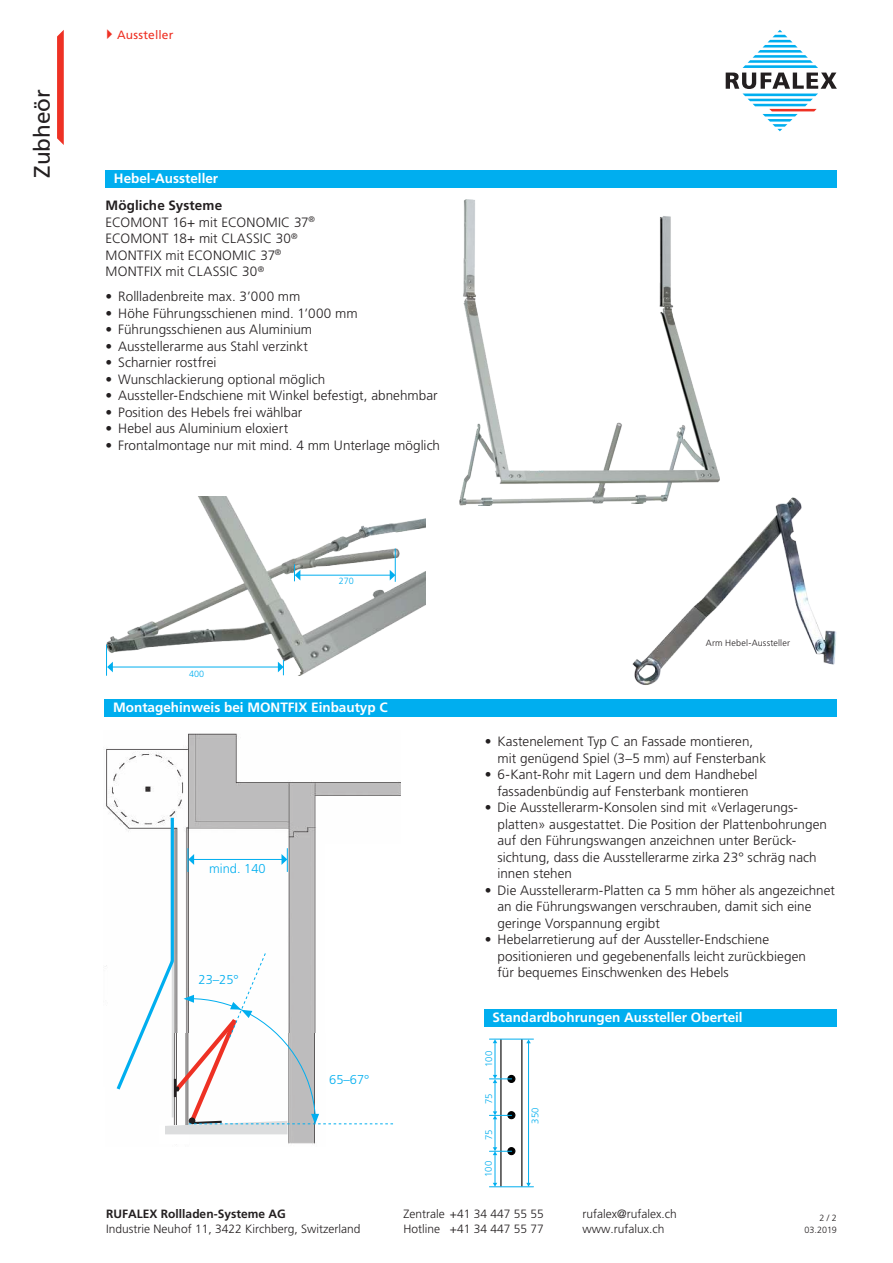
<style>
.page{position:relative;width:893px;height:1263px;background:#fff}
.page>*{position:absolute;margin:0;border:0;box-sizing:border-box;transform-origin:0 0}
.t1{font:22.5px "Frutiger LT Std";color:#231f20}
.t2{font:300 13.5px/16.5px "Frutiger LT Std";letter-spacing:.005em;color:#231f20}
.t3{font:700 13.5px "Frutiger LT Std";color:#fff}
.t4{font:300 12.9px "Frutiger LT Std";color:#00aeef}
.t5{font:300 12px "Frutiger LT Std";color:#231f20}
.t6{font:700 12px "Frutiger LT Std";color:#231f20}
.t7{font:12px "Frutiger LT Std";letter-spacing:.01em;color:#ee3124}
.t8{font:300 9.6px "Frutiger LT Std";color:#00aeef}
.t9{font:300 9px/12px "Frutiger LT Std";letter-spacing:.02em;color:#231f20;text-align:right}
.t10{font:300 9px "Frutiger LT Std";color:#00aeef}
.s1{font-weight:700}
</style>
<div class="page">
<img style="left:459px;top:200px;width:261px;height:306px">
<hr style="left:489px;top:1039px;width:44px;height:1px;background:#00aeef">
<svg style="left:489px;top:1039px;width:42px;height:147px"></svg>
<hr style="left:489px;top:1186px;width:44px;height:1px;background:#00aeef">
<img style="left:105px;top:733px;width:296px;height:234px">
<div style="left:325px;top:845px;width:82px;height:218px;background:#fff"></div>
<img style="left:189px;top:1134px;width:126px;height:10px">
<hr style="left:193px;top:859px;width:89px;height:1px;background:#00aeef">
<svg style="left:188px;top:848px;width:6px;height:24px"></svg>
<svg style="left:281px;top:848px;width:7px;height:24px"></svg>
<hr style="left:171px;top:818px;width:3px;height:144px;background:#00aeef">
<svg style="left:114px;top:952px;width:279px;height:182px"></svg>
<img style="left:107px;top:497px;width:318px;height:179px">
<hr style="left:299px;top:575px;width:92px;height:1px;background:#00aeef">
<svg style="left:390px;top:570px;width:5px;height:10px"></svg>
<hr style="left:112px;top:667px;width:167px;height:1px;background:#00aeef">
<svg style="left:107px;top:662px;width:6px;height:10px"></svg>
<svg style="left:294px;top:564px;width:6px;height:17px"></svg>
<hr style="left:106px;top:645px;width:1px;height:31px;background:#00aeef">
<hr style="left:395px;top:549px;width:1px;height:33px;background:#00aeef">
<svg style="left:278px;top:660px;width:6px;height:15px"></svg>
<img style="left:622px;top:496px;width:215px;height:189px">
<div style="left:105px;top:170px;width:732px;height:17px;background:#00aeef"></div>
<div style="left:484px;top:1009px;width:353px;height:17px;background:#00aeef"></div>
<div style="left:105px;top:699px;width:732px;height:17px;background:#00aeef"></div>
<svg style="left:57px;top:30px;width:7px;height:115px"></svg>
<svg style="left:726px;top:30px;width:111px;height:101px"></svg>
<h1 class="t1" style="left:29px;top:178px;width:90px;rotate:-90deg">Zubheör</h1>
<p class="t7" style="left:117px;top:28px;width:58px">Aussteller</p>
<p class="t3" style="left:114px;top:173px;width:106px">Hebel-Aussteller</p>
<p class="t2" style="left:105px;top:198px;width:211px"><span class="s1">Mögliche Systeme<br></span>ECOMONT 16+ mit ECONOMIC 37<sup>®<br></sup>ECOMONT 18+ mit CLASSIC 30<sup>®<br></sup>MONTFIX mit ECONOMIC 37<sup>®<br></sup>MONTFIX mit CLASSIC 30<sup>®</sup></p>
<p class="t2" style="left:105px;top:288px;width:196px">• Rollladenbreite max. 3’000 mm</p>
<p class="t2" style="left:105px;top:305px;width:254px">• Höhe Führungsschienen mind. 1’000 mm</p>
<p class="t2" style="left:105px;top:321px;width:208px">• Führungsschienen aus Aluminium</p>
<p class="t2" style="left:105px;top:338px;width:204px">• Ausstellerarme aus Stahl verzinkt</p>
<p class="t2" style="left:105px;top:354px;width:113px">• Scharnier rostfrei</p>
<p class="t2" style="left:105px;top:371px;width:221px">• Wunschlackierung optional möglich</p>
<p class="t2" style="left:105px;top:387px;width:334px">• Aussteller-Endschiene mit Winkel befestigt, abnehmbar</p>
<p class="t2" style="left:105px;top:404px;width:198px">• Position des Hebels frei wählbar</p>
<p class="t2" style="left:105px;top:420px;width:184px">• Hebel aus Aluminium eloxiert</p>
<p class="t2" style="left:105px;top:437px;width:336px">• Frontalmontage nur mit mind. 4 mm Unterlage möglich</p>
<p class="t10" style="left:189px;top:668px;width:17px">400</p>
<p class="t10" style="left:339px;top:577px;width:17px">270</p>
<p class="t3" style="left:113px;top:702px;width:276px">Montagehinweis bei MONTFIX Einbautyp C</p>
<p class="t4" style="left:209px;top:861px;width:58px">mind. 140</p>
<p class="t4" style="left:199px;top:974px;width:42px">23–25°</p>
<p class="t4" style="left:329px;top:1074px;width:42px">65–67°</p>
<p class="t9" style="left:706px;top:637px;width:86px">Arm Hebel-Aussteller</p>
<p class="t2" style="left:497px;top:733px;width:270px;text-indent:-13px">• Kastenelement Typ C an Fassade montieren, mit genügend Spiel (3–5 mm) auf Fensterbank</p>
<p class="t2" style="left:485px;top:766px;width:274px;text-align:center">• 6-Kant-Rohr mit Lagern und dem Handhebel fassadenbündig auf Fensterbank montieren</p>
<p class="t2" style="left:497px;top:799px;width:331px;text-indent:-13px">• Die Ausstellerarm-Konsolen sind mit «Verlagerungs&shy;platten» ausgestattet. Die Position der Plattenbohrungen auf den Führungswangen anzeichnen unter Berück&shy;sichtung, dass die Ausstellerarme zirka 23° schräg nach innen stehen</p>
<p class="t2" style="left:497px;top:882px;width:339px;text-indent:-13px">• Die Ausstellerarm-Platten ca 5 mm höher als angezeichnet an die Führungswangen verschrauben, damit sich eine geringe Vorspannung ergibt</p>
<p class="t2" style="left:497px;top:931px;width:310px;text-indent:-13px">• Hebelarretierung auf der Aussteller-Endschiene positionieren und gegebenenfalls leicht zurückbiegen für bequemes Einschwenken des Hebels</p>
<p class="t3" style="left:492px;top:1012px;width:252px">Standardbohrungen Aussteller Oberteil</p>
<p class="t8" style="left:485px;top:1067px;width:17px;rotate:-90deg">100</p>
<p class="t8" style="left:485px;top:1104px;width:12px;rotate:-90deg">75</p>
<p class="t8" style="left:485px;top:1140px;width:12px;rotate:-90deg">75</p>
<p class="t8" style="left:485px;top:1177px;width:17px;rotate:-90deg">100</p>
<p class="t8" style="left:531px;top:1124px;width:17px;rotate:-90deg">350</p>
<p class="t6" style="left:106px;top:1209px;width:181px">RUFALEX Rollladen-Systeme AG</p>
<p class="t5" style="left:403px;top:1209px;width:142px">Zentrale +41 34 447 55 55</p>
<p class="t5" style="left:583px;top:1209px;width:96px">rufalex@rufalex.ch</p>
<p class="t5" style="left:106px;top:1224px;width:256px">Industrie Neuhof 11, 3422 Kirchberg, Switzerland</p>
<p class="t5" style="left:403px;top:1224px;width:142px">Hotline +41 34 447 55 77</p>
<p class="t5" style="left:583px;top:1224px;width:84px">www.rufalux.ch</p>
<p class="t9" style="left:804px;top:1213px;width:34px">2 / 2<br>03.2019</p>
</div>
